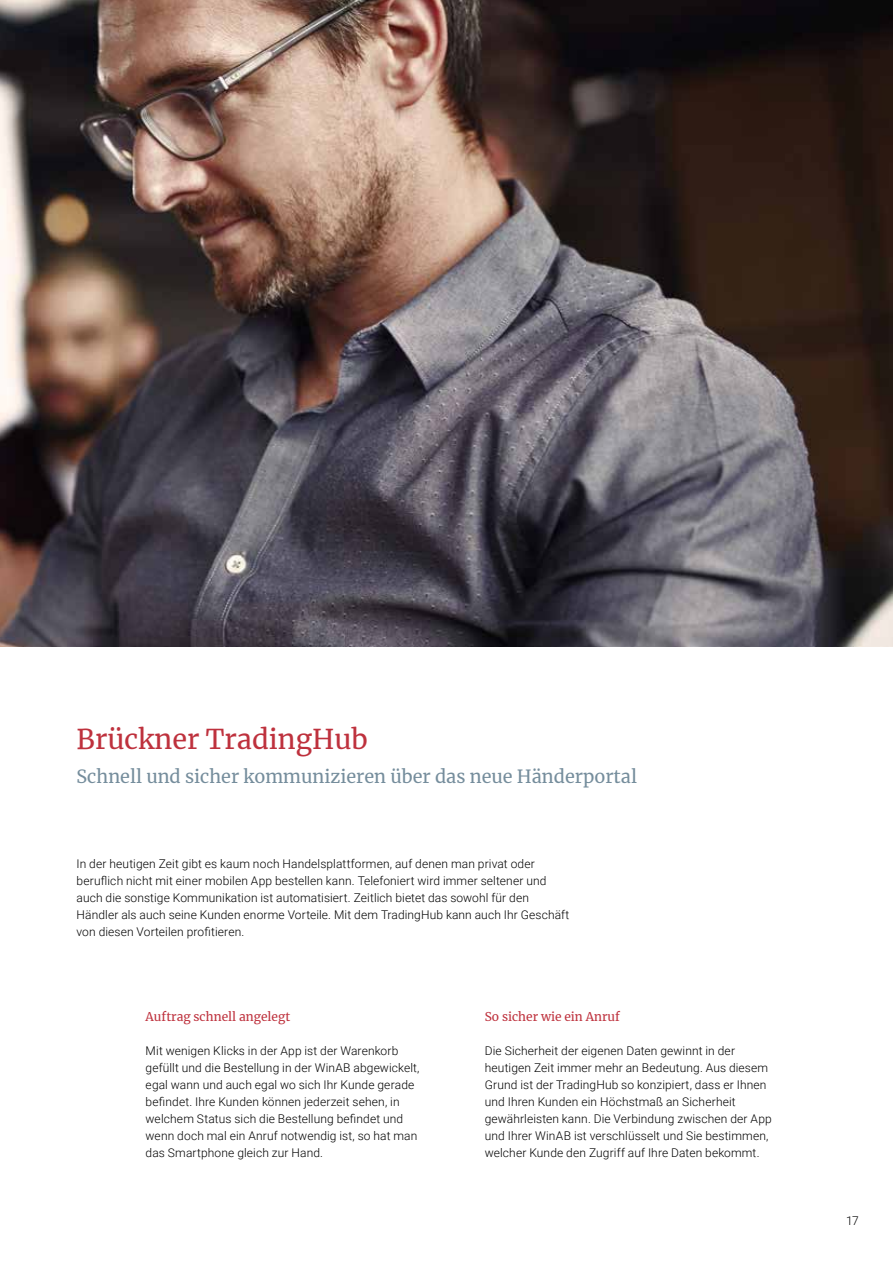
<style>
.page{position:relative;width:893px;height:1263px;background:#fff}
.page>*{position:absolute;margin:0;border:0;box-sizing:border-box;transform-origin:0 0}
.t1{font:27px "Merriweather";color:#be313d}
.t2{font:18px "Merriweather";color:#758d9c}
.t3{font:300 12px/17px "Roboto";letter-spacing:.01em;color:#000}
.t4{font:12px "Merriweather";color:#be313d}
</style>
<div class="page">
<img style="left:0;top:0;width:893px;height:646px">
<h1 class="t1" style="left:77px;top:720px;width:293px">Brückner TradingHub</h1>
<h2 class="t2" style="left:77px;top:763px;width:562px">Schnell und sicher kommunizieren über das neue Händerportal</h2>
<p class="t3" style="left:77px;top:854px;width:494px">In der heutigen Zeit gibt es kaum noch Handelsplattformen, auf denen man privat oder beruflich nicht mit einer mobilen App bestellen kann. Telefoniert wird immer seltener und auch die sonstige Kommunikation ist automatisiert. Zeitlich bietet das sowohl für den Händler als auch seine Kunden enorme Vorteile. Mit dem TradingHub kann auch Ihr Geschäft von diesen Vorteilen profitieren.</p>
<p class="t4" style="left:146px;top:1008px;width:146px">Auftrag schnell angelegt</p>
<p class="t3" style="left:146px;top:1041px;width:275px">Mit wenigen Klicks in der App ist der Warenkorb gefüllt und die Bestellung in der WinAB abgewickelt, egal wann und auch egal wo sich Ihr Kunde gerade befindet. Ihre Kunden können jederzeit sehen, in welchem Status sich die Bestellung befindet und wenn doch mal ein Anruf notwendig ist, so hat man das Smartphone gleich zur Hand.</p>
<p class="t4" style="left:485px;top:1008px;width:137px">So sicher wie ein Anruf</p>
<p class="t3" style="left:485px;top:1041px;width:288px">Die Sicherheit der eigenen Daten gewinnt in der heutigen Zeit immer mehr an Bedeutung. Aus diesem Grund ist der TradingHub so konzipiert, dass er Ihnen und Ihren Kunden ein Höchstmaß an Sicherheit gewährleisten kann. Die Verbindung zwischen der App und Ihrer WinAB ist verschlüsselt und Sie bestimmen, welcher Kunde den Zugriff auf Ihre Daten bekommt.</p>
<p class="t3" style="left:846px;top:1212px;width:14px">17</p>
</div>
